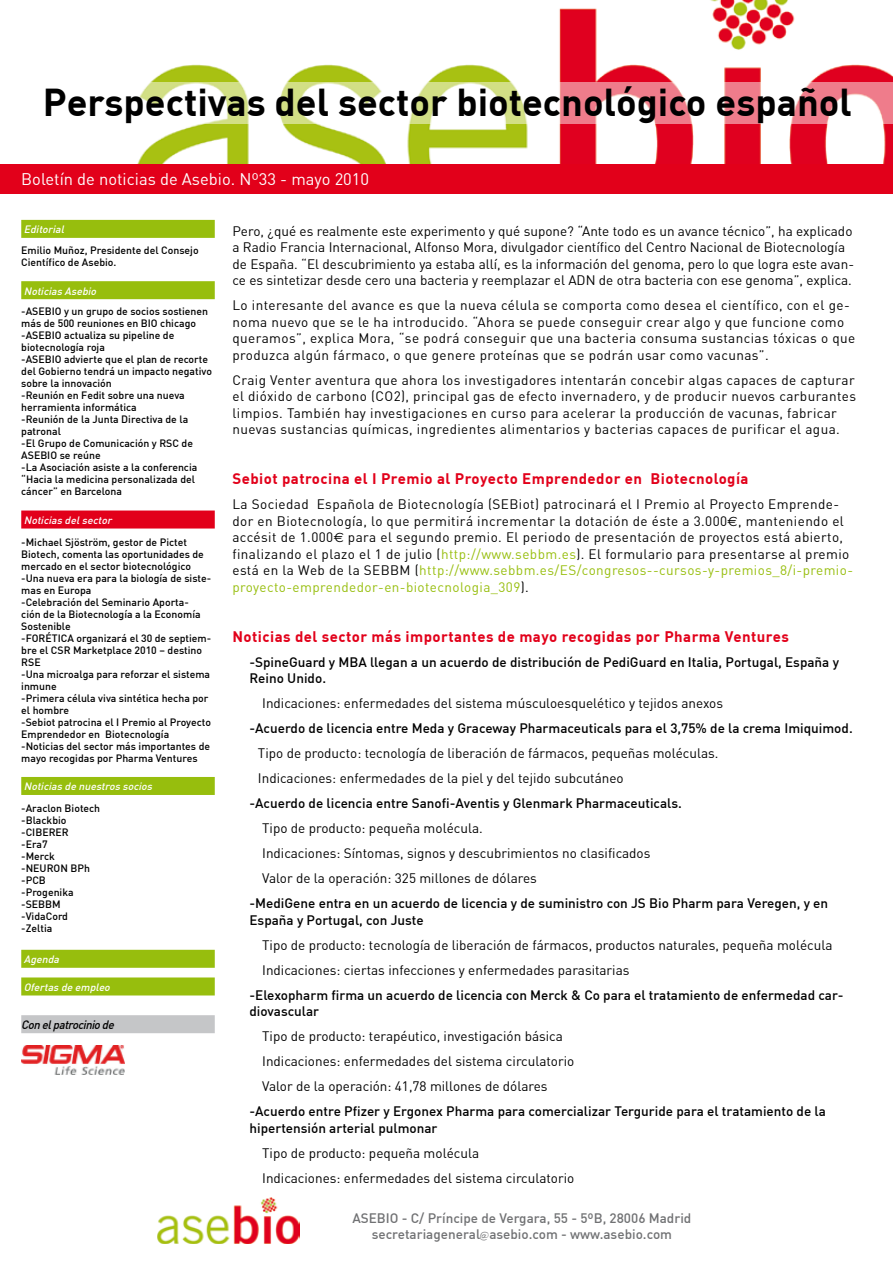
<style>
.page{position:relative;width:893px;height:1263px;background:#fff}
.page>*{position:absolute;margin:0;border:0;box-sizing:border-box;transform-origin:0 0}
.t1{font:700 38.1px "DIN";color:#000}
.t2{font:16.5px "DIN";color:#fff}
.t3{font:700 15px "DIN";letter-spacing:.03em;color:#e2001a}
.t4{font:13.5px/16.5px "DIN";letter-spacing:.03em;color:#000}
.t5{font:13.5px/25px "DIN";color:#000}
.t6{font:500 13.5px/16.5px "DIN";color:#000}
.t7{font:500 13.5px/16.2px "DIN";color:#707173;text-align:center}
.t8{font:italic 500 12px "DIN";color:#000;scale:.95 1}
.t9{font:500 10.5px/12px "DIN";color:#000}
.t10{font:italic 500 10.5px "DIN";color:#fff}
.s1{font-family:"Euro Sans"}
.s2{color:#97be0d}
.s3{font-family:"Dan's Hand";font-weight:400}
</style>
<div class="page">
<img style="left:137px;top:0;width:756px;height:164px">
<div style="left:0;top:164px;width:893px;height:30px;background:#e2001a"></div>
<svg style="left:137px;top:82px;width:755px;height:42px"></svg>
<img style="left:157px;top:1197px;width:142px;height:47px">
<div style="left:21px;top:220px;width:194px;height:18px;background:#97be0d"></div>
<div style="left:21px;top:281px;width:194px;height:18px;background:#97be0d"></div>
<div style="left:21px;top:510px;width:194px;height:18px;background:#e2001a"></div>
<div style="left:21px;top:777px;width:194px;height:18px;background:#97be0d"></div>
<div style="left:21px;top:950px;width:194px;height:18px;background:#97be0d"></div>
<div style="left:21px;top:977px;width:194px;height:18px;background:#97be0d"></div>
<div style="left:21px;top:1015px;width:194px;height:18px;background:#c5c6c8"></div>
<img style="left:21px;top:1045px;width:104px;height:29px">
<h1 class="t1" style="left:43px;top:78px;width:811px">Perspectivas del sector biotecnológico español</h1>
<p class="t2" style="left:21px;top:168px;width:349px">Boletín de noticias de Asebio. Nº33 - mayo 2010</p>
<p class="t10" style="left:24px;top:223px;width:45px">Editorial</p>
<p class="t9" style="left:21px;top:244px;width:179px">Emilio Muñoz, Presidente del Consejo<br>Científico de Asebio.</p>
<p class="t10" style="left:24px;top:284px;width:77px">Noticias Asebio</p>
<p class="t9" style="left:21px;top:305px;width:192px">-ASEBIO y un grupo de socios sostienen más de 500 reuniones en BIO chicago -ASEBIO actualiza su pipeline de biotecnología roja<br>-ASEBIO advierte que el plan de recorte del Gobierno tendrá un impacto negativo sobre la innovación<br>-Reunión en Fedit sobre una nueva herramienta informática<br>-Reunión de la Junta Directiva de la patronal<br>-El Grupo de Comunicación y RSC de<br>ASEBIO se reúne<br>-La Asociación asiste a la conferencia “Hacia la medicina personalizada del cáncer” en Barcelona</p>
<p class="t10" style="left:24px;top:513px;width:92px">Noticias delsector</p>
<p class="t9" style="left:21px;top:535px;width:191px">-Michael Sjöström, gestor de Pictet<br>Biotech, comenta las oportunidades de mercado en el sector biotecnológico -Una nueva era para la biología de siste&shy;mas en Europa<br>-Celebración del Seminario Aporta-<br>ción de la Biotecnología a la Economía<br>Sostenible<br>-FORÉTICA organizará el 30 de septiem&shy;bre el CSR Marketplace 2010 – destino<br>RSE<br>-Una microalga para reforzar el sistema inmune<br>-Primera célula viva sintética hecha por el hombre<br>-Sebiot patrocina el I Premio al Proyecto<br>Emprendedor en Biotecnología -Noticias del sector más importantes de mayo recogidas por Pharma Ventures</p>
<p class="t10" style="left:24px;top:780px;width:133px">Noticias de nuestros socios</p>
<p class="t9" style="left:21px;top:802px;width:81px">-Araclon Biotech -Blackbio -CIBERER<br>-Era7<br>-Merck -NEURON BPh -PCB -Progenika -SEBBM -VidaCord -Zeltia</p>
<p class="t10" style="left:24px;top:953px;width:40px">Agenda</p>
<p class="t10" style="left:24px;top:980px;width:90px">Ofertas de empleo</p>
<p class="t8" style="left:21px;top:1017px;width:102px">Conelpatrociniode</p>
<p class="t5" style="left:232px;top:222px;width:623px;line-height:16.5px">Pero, ¿qué es realmente este experimento y qué supone? “Ante todo es un avance técnico”, ha explicado a Radio Francia Internacional, Alfonso Mora, divulgador científico del Centro Nacional de Biotecnología de España. “El descubrimiento ya estaba allí, es la información del genoma, pero lo que logra este avan&shy;ce es sintetizar desde cero una bacteria y reemplazar el ADN de otra bacteria con ese genoma”, explica.</p>
<p class="t4" style="left:232px;top:297px;width:624px">Lo interesante del avance es que la nueva célula se comporta como desea el científico, con el ge&shy;noma nuevo que se le ha introducido. “Ahora se puede conseguir crear algo y que funcione como queramos”, explica Mora, “se podrá conseguir que una bacteria consuma sustancias tóxicas o que produzca algún fármaco, o que genere proteínas que se podrán usar como vacunas”.</p>
<p class="t4" style="left:232px;top:371px;width:625px">Craig Venter aventura que ahora los investigadores intentarán concebir algas capaces de capturar el dióxido de carbono (CO2), principal gas de efecto invernadero, y de producir nuevos carburantes limpios. También hay investigaciones en curso para acelerar la producción de vacunas, fabricar nuevas sustancias químicas, ingredientes alimentarios y bacterias capaces de purificar el agua.</p>
<p class="t3" style="left:232px;top:469px;width:518px">Sebiot patrocina el I Premio al Proyecto Emprendedor en Biotecnología</p>
<p class="t4" style="left:232px;top:496px;width:622px">La Sociedad Española de Biotecnología (SEBiot) patrocinará el I Premio al Proyecto Emprende&shy;dor en Biotecnología, lo que permitirá incrementar la dotación de éste a 3.000<span class="s1">€</span>, manteniendo el accésit de 1.000<span class="s1">€</span> para el segundo premio. El periodo de presentación de proyectos está abierto, finalizando el plazo el 1 de julio (<span class="s2">http://www.sebbm.es</span>). El formulario para presentarse al premio está en la Web de la SEBBM (<span class="s2">http://www.sebbm.es/ES/congresos--cursos-y-premios_8/i-premio&shy;proyecto-emprendedor-en-biotecnologia_309</span>).</p>
<p class="t3" style="left:232px;top:626px;width:558px">Noticias del sector más importantes de mayo recogidas por Pharma Ventures</p>
<p class="t6" style="left:249px;top:653px;width:591px">-SpineGuard y MBA llegan a un acuerdo de distribución de PediGuard en Italia, Portugal, España y<br>Reino Unido.</p>
<p class="t5" style="left:262px;top:691px;width:462px">Indicaciones: enfermedades del sistema músculoesquelético y tejidos anexos</p>
<p class="t6" style="left:249px;top:720px;width:605px">-Acuerdo de licencia entre Meda y Graceway Pharmaceuticals para el 3,75% de la crema Imiquimod.</p>
<p class="t5" style="left:258px;top:741px;width:462px">Tipo de producto: tecnología de liberación de fármacos, pequeñas moléculas.<br>Indicaciones: enfermedades de la piel y del tejido subcutáneo</p>
<p class="t6" style="left:249px;top:795px;width:434px">-Acuerdo de licencia entre Sanofi-Aventis y Glenmark Pharmaceuticals.</p>
<p class="t5" style="left:262px;top:816px;width:390px">Tipo de producto: pequeña molécula.<br>Indicaciones: Síntomas, signos y descubrimientos no clasificados<br>Valor de la operación: 325 millones de dólares</p>
<p class="t6" style="left:249px;top:895px;width:580px">-MediGene entra en un acuerdo de licencia y de suministro con JS Bio Pharm para Veregen, y en<br>España y Portugal, con Juste</p>
<p class="t5" style="left:262px;top:932px;width:572px">Tipo de producto: tecnología de liberación de fármacos, productos naturales, pequeña molécula<br>Indicaciones: ciertas infecciones y enfermedades parasitarias</p>
<p class="t6" style="left:249px;top:986px;width:596px">-Elexopharm firma un acuerdo de licencia con Merck &amp; Co para el tratamiento de enfermedad car&shy;diovascular</p>
<p class="t5" style="left:262px;top:1024px;width:314px">Tipo de producto: terapéutico, investigación básica<br>Indicaciones: enfermedades del sistema circulatorio<br>Valor de la operación: 41,78 millones de dólares</p>
<p class="t6" style="left:249px;top:1103px;width:578px">-Acuerdo entre Pfizer y Ergonex Pharma para comercializar Terguride para el tratamiento de la hipertensión arterial pulmonar</p>
<p class="t5" style="left:262px;top:1140px;width:314px">Tipo de producto: pequeña molécula<br>Indicaciones: enfermedades del sistema circulatorio</p>
<p class="t7" style="left:352px;top:1210px;width:340px">ASEBIO - C/ Príncipe de Vergara, 55 - 5ºB, 28006 Madrid secretariageneral<span class="s3">@</span>asebio.com - www.asebio.com</p>
</div>
